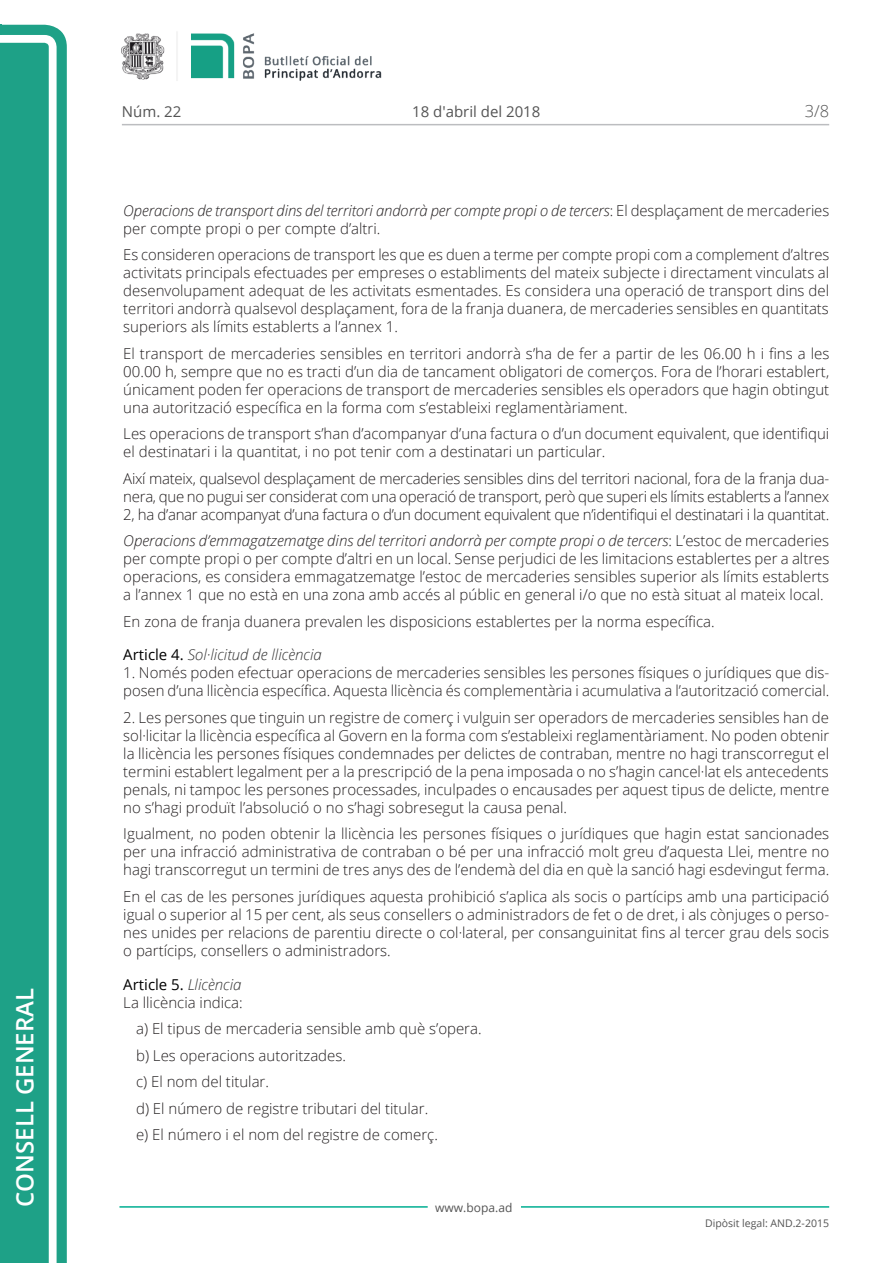
<style>
.page{position:relative;width:893px;height:1263px;background:#fff}
.page>*{position:absolute;margin:0;border:0;box-sizing:border-box;transform-origin:0 0}
.t1{font:600 24px "Open Sans";color:#fff}
.t2{font:300 16.5px "Open Sans";color:#545454}
.Body_text{font:300 15px/18px "Open Sans";color:#231f20;text-align:justify}
.Body_text_i{font:300 15px "Open Sans";color:#231f20}
.Body_text-2{font:italic 300 15px/18px "Open Sans";letter-spacing:-.005em;color:#231f20}
.Titol_7{font:italic 300 15px "Open Sans";color:#303030}
.t3{font:15px "Open Sans";color:#545454}
.Titol_7-2{font:15px "Open Sans";color:#000}
.t4{font:12px "Open Sans";color:#545454}
.t5{font:10.5px "Open Sans";color:#545454}
.s1{font-style:normal}
.s2{font-style:italic}
.s3{font-weight:400;font-style:normal;color:#000}
.s4{font-weight:300;font-style:italic;color:#303030}
</style>
<div class="page">
<svg style="left:0;top:25px;width:67px;height:1238px;fill:#1ea187"></svg>
<div style="left:0;top:43px;width:49px;height:1220px;background:#1ea187"></div>
<img style="left:122px;top:32px;width:260px;height:49px">
<hr style="left:119px;top:1206px;width:309px;height:2px;background:#00ae91">
<hr style="left:521px;top:1206px;width:308px;height:2px;background:#00ae91">
<hr style="left:122px;top:124px;width:707px;height:1px;background:#bcbdc0">
<h1 class="t1" style="left:8px;top:1207px;width:220px;rotate:-90deg">Consell General</h1>
<p class="t3" style="left:122px;top:102px;width:61px">Núm. 22</p>
<p class="t3" style="left:412px;top:102px;width:130px">18 d'abril del 2018</p>
<p class="t2" style="left:805px;top:100px;width:26px">3/8</p>
<p class="Body_text-2" style="left:123px;top:201px;width:707px">Operacions de transport dins del territori andorrà per compte propi o de tercers<span class="s1">: El desplaçament de mercaderies per compte propi o per compte d’altri.</span></p>
<p class="Body_text" style="left:123px;top:245px;width:708px">Es consideren operacions de transport les que es duen a terme per compte propi com a complement d’altres activitats principals efectuades per empreses o establiments del mateix subjecte i directament vinculats al desenvolupament adequat de les activitats esmentades. Es considera una operació de transport dins del territori andorrà qualsevol desplaçament, fora de la franja duanera, de mercaderies sensibles en quantitats superiors als límits establerts a l’annex 1.</p>
<p class="Body_text" style="left:123px;top:344px;width:708px">El transport de mercaderies sensibles en territori andorrà s’ha de fer a partir de les 06.00 h i fins a les 00.00 h, sempre que no es tracti d’un dia de tancament obligatori de comerços. Fora de l’horari establert, únicament poden fer operacions de transport de mercaderies sensibles els operadors que hagin obtingut una autorització específica en la forma com s’estableixi reglamentàriament.</p>
<p class="Body_text" style="left:123px;top:424px;width:707px">Les operacions de transport s’han d’acompanyar d’una factura o d’un document equivalent, que identifiqui el destinatari i la quantitat, i no pot tenir com a destinatari un particular.</p>
<p class="Body_text" style="left:123px;top:469px;width:707px">Així mateix, qualsevol desplaçament de mercaderies sensibles dins del territori nacional, fora de la franja dua&shy;nera, que no pugui ser considerat com una operació de transport, però que superi els límits establerts a l’annex 2, ha d’anar acompanyat d’una factura o d’un document equivalent que n’identifiqui el destinatari i la quantitat.</p>
<p class="Body_text" style="left:123px;top:531px;width:708px"><span class="s2">Operacions d’emmagatzematge dins del territori andorrà per compte propi o de tercers</span>: L’estoc de mercaderies per compte propi o per compte d’altri en un local. Sense perjudici de les limitacions establertes per a altres operacions, es considera emmagatzematge l’estoc de mercaderies sensibles superior als límits establerts a l’annex 1 que no està en una zona amb accés al públic en general i/o que no està situat al mateix local.</p>
<p class="Body_text" style="left:123px;top:612px;width:593px">En zona de franja duanera prevalen les disposicions establertes per la norma específica.</p>
<p class="Titol_7" style="left:123px;top:645px;width:200px"><span class="s3">Article 4.</span> Sol·licitud de llicència</p>
<p class="Body_text" style="left:123px;top:664px;width:707px">1. Només poden efectuar operacions de mercaderies sensibles les persones físiques o jurídiques que dis&shy;posen d’una llicència específica. Aquesta llicència és complementària i acumulativa a l’autorització comercial.</p>
<p class="Body_text" style="left:123px;top:708px;width:708px">2. Les persones que tinguin un registre de comerç i vulguin ser operadors de mercaderies sensibles han de sol·licitar la llicència específica al Govern en la forma com s’estableixi reglamentàriament. No poden obtenir la llicència les persones físiques condemnades per delictes de contraban, mentre no hagi transcorregut el termini establert legalment per a la prescripció de la pena imposada o no s’hagin cancel·lat els antecedents penals, ni tampoc les persones processades, inculpades o encausades per aquest tipus de delicte, mentre no s’hagi produït l’absolució o no s’hagi sobresegut la causa penal.</p>
<p class="Body_text" style="left:123px;top:825px;width:707px">Igualment, no poden obtenir la llicència les persones físiques o jurídiques que hagin estat sancionades per una infracció administrativa de contraban o bé per una infracció molt greu d’aquesta Llei, mentre no hagi transcorregut un termini de tres anys des de l’endemà del dia en què la sanció hagi esdevingut ferma.</p>
<p class="Body_text" style="left:123px;top:887px;width:707px">En el cas de les persones jurídiques aquesta prohibició s’aplica als socis o partícips amb una participació igual o superior al 15 per cent, als seus consellers o administradors de fet o de dret, i als cònjuges o perso&shy;nes unides per relacions de parentiu directe o col·lateral, per consanguinitat fins al tercer grau dels socis o partícips, consellers o administradors.</p>
<p class="Titol_7-2" style="left:123px;top:974px;width:120px">Article 5. <span class="s4">Llicència</span></p>
<p class="Body_text" style="left:123px;top:993px;width:121px">La llicència indica:</p>
<p class="Body_text_i" style="left:136px;top:1018px;width:347px">a) El tipus de mercaderia sensible amb què s’opera.</p>
<p class="Body_text_i" style="left:136px;top:1045px;width:211px">b) Les operacions autoritzades.</p>
<p class="Body_text_i" style="left:136px;top:1071px;width:134px">c) El nom del titular.</p>
<p class="Body_text_i" style="left:136px;top:1098px;width:294px">d) El número de registre tributari del titular.</p>
<p class="Body_text_i" style="left:136px;top:1124px;width:303px">e) El número i el nom del registre de comerç.</p>
<p class="t4" style="left:435px;top:1199px;width:79px">www.bopa.ad</p>
<p class="t5" style="left:705px;top:1216px;width:125px">Dipòsit legal: AND.2-2015</p>
</div>
